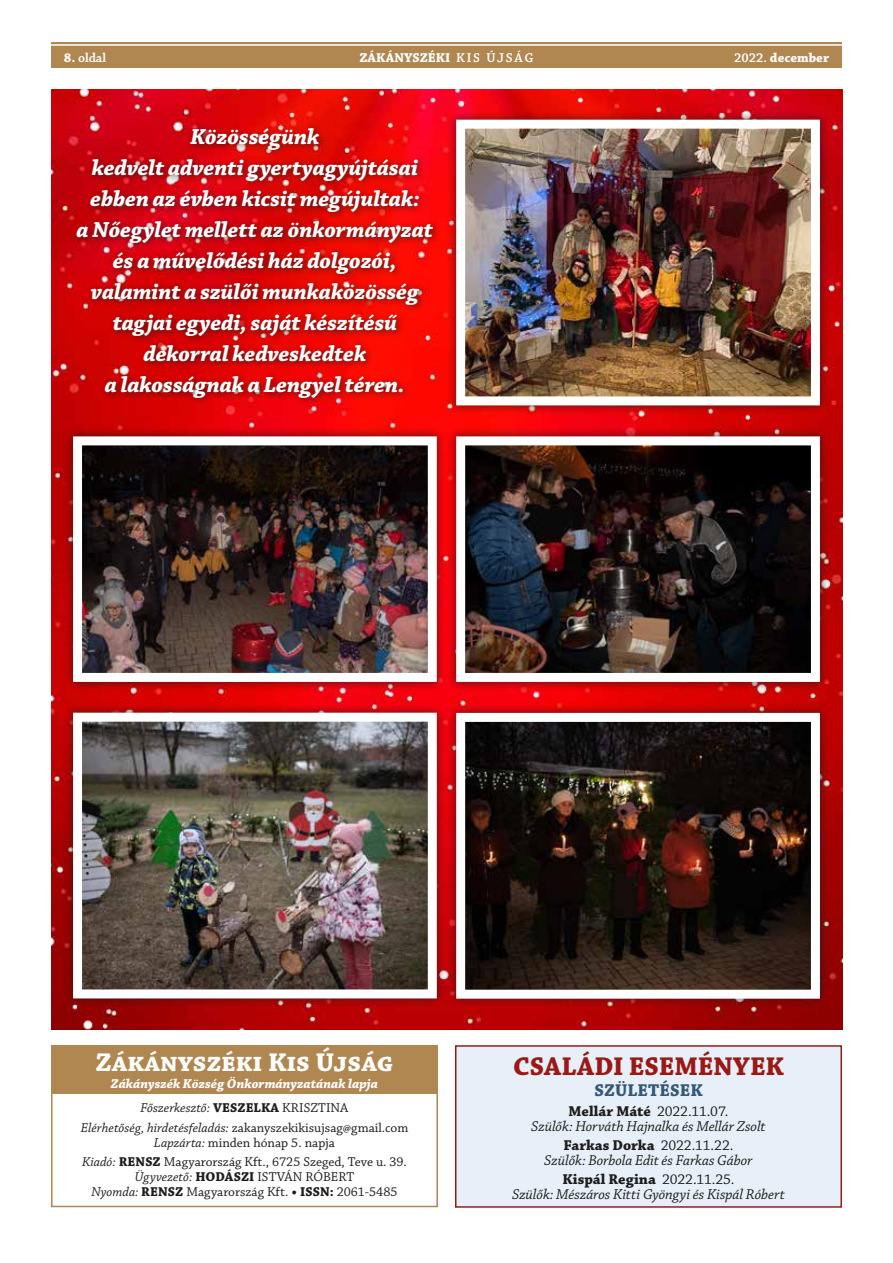
<style>
.page{position:relative;width:893px;height:1263px;background:#fff}
.page>*{position:absolute;margin:0;border:0;box-sizing:border-box;transform-origin:0 0}
.t1{font:700 27px "Chaparral Pro";color:#fff}
.t2{font:700 27px "Chaparral Pro";color:#9a1915}
.t3{font:italic 700 22.95px/30.9px "Chaparral Pro";letter-spacing:-.005em;color:#fff;text-align:center}
.t4{font:700 18px "Chaparral Pro";letter-spacing:.005em;color:#355877}
.t5{font:italic 15px/15px "Chaparral Pro";letter-spacing:-.005em;color:#1d1d1b;text-align:center}
.t6{font:13.5px/15px "Chaparral Pro";color:#1d1d1b;text-align:center}
.t7{font:italic 700 13.5px/24.6px "Chaparral Pro";color:#fff;text-align:center}
.t8{font:700 13.5px "Chaparral Pro";color:#fff}
.t9{font:600 13.5px "Chaparral Pro";letter-spacing:-.01em;color:#fff}
.s1{font-weight:700}
.s2{font-weight:600}
.s3{font-weight:400;color:#1d1d1b}
.s4{font-style:normal;color:#1d1d1b}
.s5{font-weight:400;font-style:normal;color:#1d1d1b}
.s6{font-style:italic}
.s7{font-weight:700;font-style:normal}
.s8{font-style:normal}
</style>
<div class="page">
<div style="left:51px;top:43px;width:791px;height:25px;background:#b08751"></div>
<hr style="left:51px;top:44px;width:791px;height:2px;background:#fff">
<img style="left:51px;top:89px;width:791px;height:940px">
<div style="left:455px;top:1045px;width:387px;height:163px;background:#e7f0f9;border:2px solid #9a1915"></div>
<div style="left:51px;top:1045px;width:387px;height:162px;background:#fff;border:2px solid #b08751"></div>
<div style="left:51px;top:1045px;width:387px;height:49px;background:#b08751"></div>
<div style="left:72px;top:123px;width:369px;height:282px;background:#1d1d1b;opacity:.75"></div>
<div style="left:446px;top:110px;width:384px;height:305px;background:#1d1d1b;opacity:.75"></div>
<img style="left:466px;top:130px;width:344px;height:265px">
<div style="left:456px;top:120px;width:364px;height:285px;border:9px solid #fff"></div>
<div style="left:63px;top:703px;width:384px;height:305px;background:#1d1d1b;opacity:.75"></div>
<img style="left:83px;top:723px;width:344px;height:265px">
<div style="left:73px;top:713px;width:364px;height:285px;border:9px solid #fff"></div>
<div style="left:446px;top:427px;width:384px;height:265px;background:#1d1d1b;opacity:.75"></div>
<img style="left:466px;top:446px;width:344px;height:226px">
<div style="left:456px;top:436px;width:364px;height:246px;border:9px solid #fff"></div>
<div style="left:63px;top:427px;width:384px;height:265px;background:#1d1d1b;opacity:.75"></div>
<img style="left:83px;top:446px;width:344px;height:226px">
<div style="left:73px;top:436px;width:364px;height:246px;border:9px solid #fff"></div>
<div style="left:446px;top:703px;width:384px;height:305px;background:#1d1d1b;opacity:.75"></div>
<img style="left:466px;top:723px;width:344px;height:266px">
<div style="left:456px;top:713px;width:364px;height:286px;border:9px solid #fff"></div>
<p class="t9" style="left:64px;top:50px;width:44px"><span class="s1">8.</span> oldal</p>
<p class="t8" style="left:359px;top:50px;width:176px">ZÁKÁNYSZÉKI <span class="s2">KIS ÚJSÁG</span></p>
<p class="t8" style="left:734px;top:50px;width:97px"><span class="s2">2022.</span> december</p>
<p class="t3" style="left:77px;top:122px;width:358px">Közösségünk<br>kedvelt adventi gyertyagyújtásai ebben az évben kicsit megújultak:<br>a Nőegylet mellett az önkormányzat és a művelődési ház dolgozói, valamint a szülői munkaközösség tagjai egyedi, saját készítésű dekorral kedveskedtek<br>a lakosságnak a Lengyel téren.</p>
<p class="t1" style="left:95px;top:1047px;width:300px">Zákányszéki Kis Újság</p>
<p class="t7" style="left:111px;top:1071px;width:269px">Zákányszék Község Önkormányzatának lapja<br><span class="s3">Főszerkesztő:</span> <span class="s4">VESZELKA</span> <span class="s5">KRISZTINA</span></p>
<p class="t6" style="left:81px;top:1120px;width:329px"><span class="s6">Elérhetőség, hirdetésfeladás:</span> zakanyszekikisujsag@gmail.com<br><span class="s6">Lapzárta:</span> minden hónap 5. napja</p>
<p class="t6" style="left:82px;top:1154px;width:326px"><span class="s6">Kiadó:</span> <span class="s1">RENSZ</span> Magyarország Kft., 6725 Szeged, Teve u. 39.<br><span class="s6">Ügyvezető:</span> <span class="s1">HODÁSZI</span> ISTVÁN RÓBERT<br><span class="s6">Nyomda:</span> <span class="s1">RENSZ</span> Magyarország Kft. <span class="s1">• ISSN:</span> 2061-5485</p>
<p class="t2" style="left:513px;top:1051px;width:272px">CSALÁDI ESEMÉNYEK</p>
<p class="t4" style="left:594px;top:1080px;width:110px">SZÜLETÉSEK</p>
<p class="t5" style="left:531px;top:1104px;width:236px"><span class="s7">Mellár Máté</span> <span class="s8">2022.11.07.<br></span>Szülők: Horváth Hajnalka és Mellár Zsolt</p>
<p class="t5" style="left:544px;top:1138px;width:210px"><span class="s7">Farkas Dorka</span> <span class="s8">2022.11.22.<br></span>Szülők: Borbola Edit és Farkas Gábor</p>
<p class="t5" style="left:512px;top:1172px;width:274px"><span class="s7">Kispál Regina</span> <span class="s8">2022.11.25.<br></span>Szülők: Mészáros Kitti Gyöngyi és Kispál Róbert</p>
</div>
